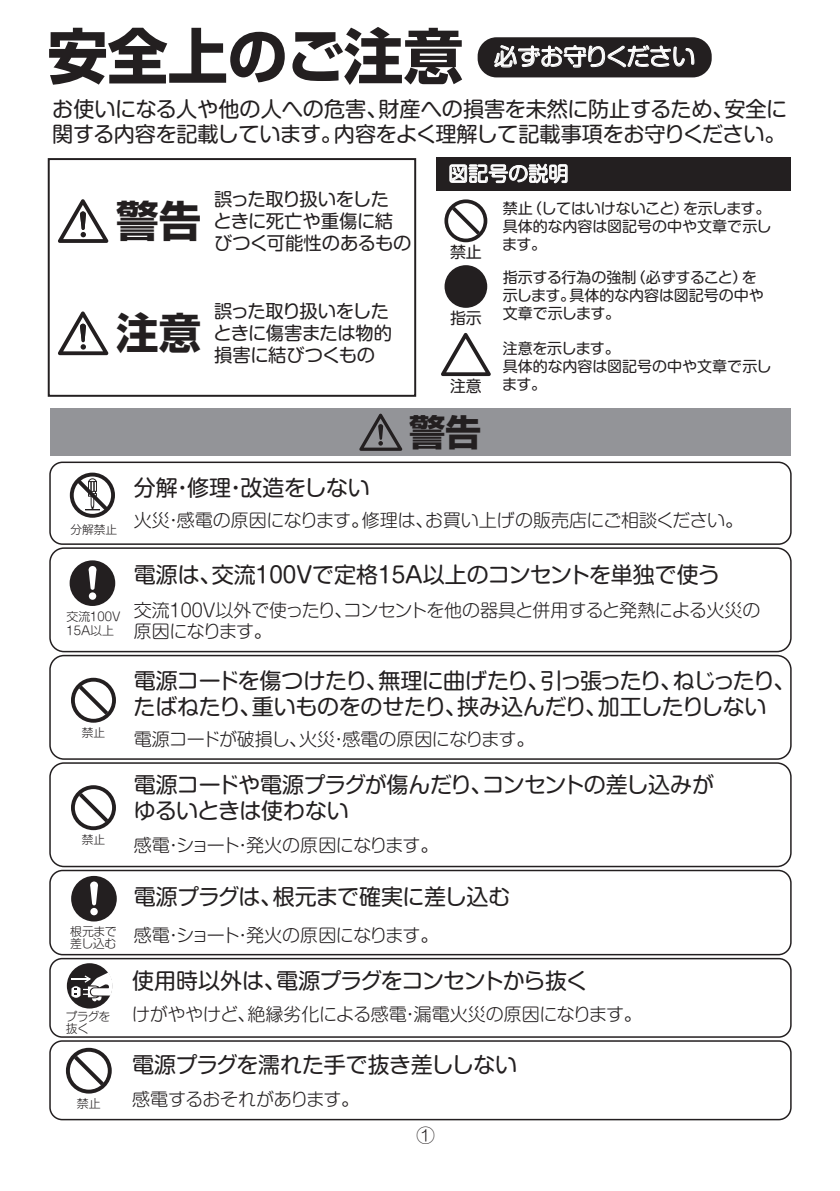
<style>
.page{position:relative;width:840px;height:1191px;background:#fff}
.page>*{position:absolute;margin:0;border:0;box-sizing:border-box;transform-origin:0 0}
.t1{font:700 60px "Shin Go Pro";color:#231f20}
.t2{font:700 42.4px "Shin Go Pro";color:#231f20}
.t3{font:700 36.2px "Shin Go Pro";color:#231f20}
.t4{font:23.2px "Shin M Go Pro";letter-spacing:-.025em;color:#fff}
.t5{font:22px/26.4px "Shin M Go Pro";letter-spacing:-.02em;color:#231f20}
.t6{font:22px "Shin M Go Pro";color:#231f20}
.t7{font:22px "Shin M Go Pro";letter-spacing:-.04em;color:#231f20}
.t8{font:21.2px/25.4px "Shin M Go Pro";letter-spacing:-.01em;color:#231f20}
.t9{font:20px "Shin M Go Pro";color:#fff}
.t10{font:18.4px/22px "Shin M Go Pro";letter-spacing:-.03em;color:#231f20}
.t11{font:300 18px/21.6px "Shin M Go Pro";letter-spacing:-.025em;color:#231f20}
.t12{font:300 18px "Shin M Go Pro";letter-spacing:-.005em;color:#231f20}
.t13{font:15.8px "Shin M Go Pro";color:#231f20}
.t14{font:15px/18px "Shin M Go Pro";color:#231f20}
.t15{font:300 11.8px/14.2px "Shin M Go Pro";color:#231f20}
.t16{font:300 11.6px "Shin M Go Pro";color:#231f20}
.s1{font-size:11.8px}
</style>
<div class="page">
<div style="left:477px;top:37px;width:234px;height:40px;background:#231f20;border-radius:19px"></div>
<svg style="left:494px;top:37px;width:200px;height:31px"></svg>
<div style="left:48px;top:158px;width:368px;height:239px;border:2px solid #231f20"></div>
<svg style="left:58px;top:199px;width:50px;height:44px"></svg>
<svg style="left:58px;top:311px;width:50px;height:44px"></svg>
<div style="left:436px;top:157px;width:354px;height:33px;background:#231f20"></div>
<svg style="left:449px;top:164px;width:118px;height:19px"></svg>
<svg style="left:444px;top:199px;width:43px;height:43px"></svg>
<div style="left:444px;top:265px;width:43px;height:43px;background:#231f20;border-radius:50%"></div>
<svg style="left:441px;top:333px;width:49px;height:43px"></svg>
<div style="left:49px;top:869px;width:742px;height:86px;border:2px solid #231f20;border-radius:13px"></div>
<div style="left:71px;top:876px;width:46px;height:45px;background:#231f20;border-radius:50%"></div>
<svg style="left:90px;top:881px;width:8px;height:24px"></svg>
<div style="left:90px;top:908px;width:8px;height:7px;background:#fff;border-radius:50%"></div>
<svg style="left:70px;top:472px;width:45px;height:46px"></svg>
<div style="left:49px;top:461px;width:742px;height:84px;border:2px solid #231f20;border-radius:12px"></div>
<div style="left:70px;top:560px;width:45px;height:46px;background:#231f20;border-radius:50%"></div>
<svg style="left:88px;top:566px;width:8px;height:24px"></svg>
<div style="left:89px;top:592px;width:7px;height:8px;background:#fff;border-radius:50%"></div>
<div style="left:49px;top:547px;width:742px;height:105px;border:2px solid #231f20;border-radius:14px"></div>
<svg style="left:71px;top:678px;width:45px;height:44px"></svg>
<div style="left:49px;top:655px;width:742px;height:105px;border:2px solid #231f20;border-radius:14px"></div>
<svg style="left:71px;top:785px;width:45px;height:45px"></svg>
<div style="left:49px;top:762px;width:742px;height:105px;border:2px solid #231f20;border-radius:14px"></div>
<svg style="left:66px;top:1047px;width:46px;height:46px"></svg>
<div style="left:49px;top:1040px;width:742px;height:80px;border:2px solid #231f20;border-radius:12px"></div>
<div style="left:50px;top:408px;width:740px;height:48px;background:#939498"></div>
<svg style="left:359px;top:414px;width:43px;height:37px"></svg>
<div style="left:49px;top:958px;width:742px;height:79px;border:2px solid #231f20;border-radius:12px"></div>
<div style="left:67px;top:963px;width:45px;height:45px;background:#231f20;border-radius:50%"></div>
<svg style="left:71px;top:972px;width:42px;height:29px"></svg>
<h1 class="t1" style="left:48px;top:9px;width:417px">安全上のご注意</h1>
<p class="t4" style="left:494px;top:38px;width:202px">必ずお守りください</p>
<p class="t8" style="left:52px;top:94px;width:736px">お使いになる人や他の人への危害、財産への損害を未然に防止するため、安全に関する内容を記載しています。内容をよく理解して記載事項をお守りください。</p>
<h2 class="t2" style="left:116px;top:187px;width:86px">警告</h2>
<p class="t10" style="left:213px;top:186px;width:199px">誤った取り扱いをした<br>ときに死亡や重傷に結びつく可能性のあるもの</p>
<h2 class="t2" style="left:116px;top:299px;width:86px">注意</h2>
<p class="t10" style="left:213px;top:298px;width:180px">誤った取り扱いをしたときに傷害または物的損害に結びつくもの</p>
<p class="t9" style="left:448px;top:157px;width:121px">図記号の説明</p>
<p class="t13" style="left:449px;top:239px;width:33px">禁止</p>
<p class="t13" style="left:449px;top:305px;width:33px">指示</p>
<p class="t13" style="left:449px;top:373px;width:33px">注意</p>
<p class="t14" style="left:502px;top:198px;width:270px;text-align:justify">禁止（してはいけないこと）を示します。具体的な内容は図記号の中や文章で示します。</p>
<p class="t14" style="left:502px;top:266px;width:263px">指示する行為の強制（必ずすること）を示します。具体的な内容は図記号の中や文章で示します。</p>
<p class="t14" style="left:502px;top:338px;width:270px">注意を示します。<br>具体的な内容は図記号の中や文章で示します。</p>
<h3 class="t3" style="left:409px;top:403px;width:74px">警告</h3>
<p class="t5" style="left:134px;top:471px;width:237px">分解・修理・改造をしない</p>
<p class="t12" style="left:70px;top:506px;width:674px"><sub>分解禁止</sub> 火災・感電の原因になります。修理は、お買い上げの販売店にご相談ください。</p>
<p class="t6" style="left:134px;top:557px;width:587px">電源は、交流100Vで定格15A以上のコンセントを単独で使う</p>
<p class="t11" style="left:134px;top:597px;width:627px">交流100V以外で使ったり、コンセントを他の器具と併用すると発熱による火災の原因になります。</p>
<p class="t15" style="left:66px;top:608px;width:55px">交流100V<br>15A以上</p>
<p class="t16" style="left:82px;top:723px;width:25px">禁止</p>
<p class="t5" style="left:133px;top:665px;width:663px">電源コードを傷つけたり、無理に曲げたり、引っ張ったり、ねじったり、たばねたり、重いものをのせたり、挟み込んだり、加工したりしない</p>
<p class="t11" style="left:134px;top:726px;width:402px">電源コードが破損し、火災・感電の原因になります。</p>
<p class="t5" style="left:134px;top:769px;width:581px">電源コードや電源プラグが傷んだり、コンセントの差し込みがゆるいときは使わない</p>
<p class="t16" style="left:82px;top:830px;width:25px">禁止</p>
<p class="t11" style="left:134px;top:832px;width:306px">感電・ショート・発火の原因になります。</p>
<p class="t5" style="left:134px;top:881px;width:378px">電源プラグは、根元まで確実に差し込む</p>
<p class="t15" style="left:70px;top:923px;width:48px">根元まで</p>
<p class="t11" style="left:70px;top:922px;width:369px"><sub>差し込む</sub> 感電・ショート・発火の原因になります。</p>
<p class="t7" style="left:132px;top:963px;width:457px">使用時以外は、電源プラグをコンセントから抜く</p>
<p class="t11" style="left:65px;top:1001px;width:577px"><span class="s1">プラグを</span> けがややけど、絶縁劣化による感電・漏電火災の原因になります。</p>
<p class="t15" style="left:66px;top:1020px;width:25px">抜く</p>
<p class="t15" style="left:77px;top:1095px;width:25px">禁止</p>
<p class="t5" style="left:132px;top:1048px;width:386px">電源プラグを濡れた手で抜き差ししない</p>
<p class="t11" style="left:132px;top:1086px;width:228px">感電するおそれがあります。</p>
</div>
